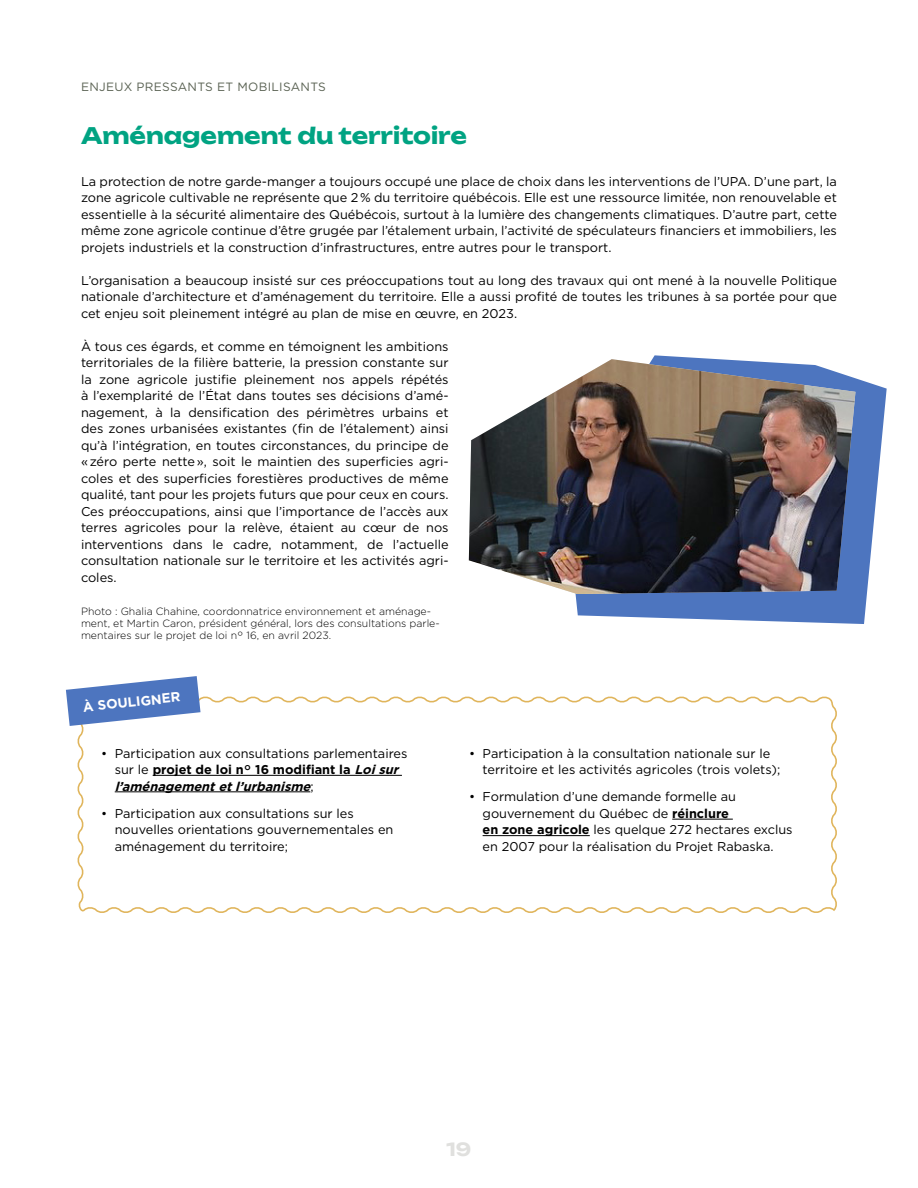
<style>
.page{position:relative;width:918px;height:1188px;background:#fff}
.page>*{position:absolute;margin:0;border:0;box-sizing:border-box;transform-origin:0 0}
.t1{font:700 22.5px "Unbounded";color:#00a382}
.t2{font:700 18px "Unbounded";color:#e0e0de}
.t3{font:700 13.5px "Gotham";color:#fff}
.t4{font:12.75px/16.5px "Gotham";color:#000}
.t5{font:12px "Gotham";letter-spacing:.025em;color:#596152}
.t6{font:300 10.5px/12px "Gotham";color:#000}
.s1{font-weight:700}
.s2{font-weight:700;font-style:italic}
</style>
<div class="page">
<svg style="left:575px;top:355px;width:312px;height:269px;fill:#4d75bf"></svg>
<svg style="left:77px;top:696px;width:760px;height:217px"></svg>
<hr style="left:153px;top:775px;width:249px;height:1px;background:#000">
<hr style="left:115px;top:792px;width:195px;height:1px;background:#000">
<svg style="left:66px;top:676px;width:135px;height:50px"></svg>
<img style="left:469px;top:359px;width:386px;height:235px">
<hr style="left:672px;top:819px;width:61px;height:1px;background:#000">
<hr style="left:483px;top:835px;width:107px;height:1px;background:#000">
<p class="t5" style="left:81px;top:79px;width:246px">ENJEUX PRESSANTS ET MOBILISANTS</p>
<h1 class="t1" style="left:81px;top:116px;width:387px">Aménagement du territoire</h1>
<p class="t4" style="left:81px;top:173px;width:758px;text-align:justify">La protection de notre garde-manger a toujours occupé une place de choix dans les interventions de l’UPA. D’une part, la zone agricole cultivable ne représente que 2 % du territoire québécois. Elle est une ressource limitée, non renouvelable et essentielle à la sécurité alimentaire des Québécois, surtout à la lumière des changements climatiques. D’autre part, cette même zone agricole continue d’être grugée par l’étalement urbain, l’activité de spéculateurs financiers et immobiliers, les projets industriels et la construction d’infrastructures, entre autres pour le transport.</p>
<p class="t4" style="left:81px;top:272px;width:758px;text-align:justify">L’organisation a beaucoup insisté sur ces préoccupations tout au long des travaux qui ont mené à la nouvelle Politique nationale d’architecture et d’aménagement du territoire. Elle a aussi profité de toutes les tribunes à sa portée pour que cet enjeu soit pleinement intégré au plan de mise en œuvre, en 2023.</p>
<p class="t4" style="left:81px;top:338px;width:369px;text-align:justify">À tous ces égards, et comme en témoignent les ambitions territoriales de la filière batterie, la pression constante sur la zone agricole justifie pleinement nos appels répétés à l’exemplarité de l’État dans toutes ses décisions d’amé&shy;nagement, à la densification des périmètres urbains et des zones urbanisées existantes (fin de l’étalement) ainsi qu’à l’intégration, en toutes circonstances, du principe de « zéro perte nette », soit le maintien des superficies agri&shy;coles et des superficies forestières productives de même qualité, tant pour les projets futurs que pour ceux en cours.<br>Ces préoccupations, ainsi que l’importance de l’accès aux terres agricoles pour la relève, étaient au cœur de nos interventions dans le cadre, notamment, de l’actuelle consultation nationale sur le territoire et les activités agri&shy;coles.</p>
<p class="t6" style="left:81px;top:605px;width:360px">Photo : Ghalia Chahine, coordonnatrice environnement et aménage&shy;ment, et Martin Caron, président général, lors des consultations parle&shy;mentaires sur le projet de loi n° 16, en avril 2023.</p>
<p class="t3" style="left:82px;top:698px;width:99px;rotate:-6deg">À SOULIGNER</p>
<p class="t4" style="left:115px;top:745px;width:294px;text-indent:-13px">• Participation aux consultations parlementaires sur le <span class="s1">projet de loi n° 16 modifiant la</span> <span class="s2">Loisur l’aménagementetl’urbanisme</span>;</p>
<p class="t4" style="left:115px;top:805px;width:280px;text-indent:-14px">• Participation aux consultations sur les nouvelles orientations gouvernementales en aménagement du territoire;</p>
<p class="t4" style="left:483px;top:745px;width:299px;text-indent:-14px">• Participation à la consultation nationale sur le territoire et les activités agricoles (trois volets);</p>
<p class="t4" style="left:483px;top:788px;width:312px;text-indent:-14px">• Formulation d’une demande formelle au gouvernement du Québec de <span class="s1">réinclure<br>en zone agricole</span> les quelque 272 hectares exclus en 2007 pour la réalisation du Projet Rabaska.</p>
<h2 class="t2" style="left:447px;top:1134px;width:26px">19</h2>
</div>
